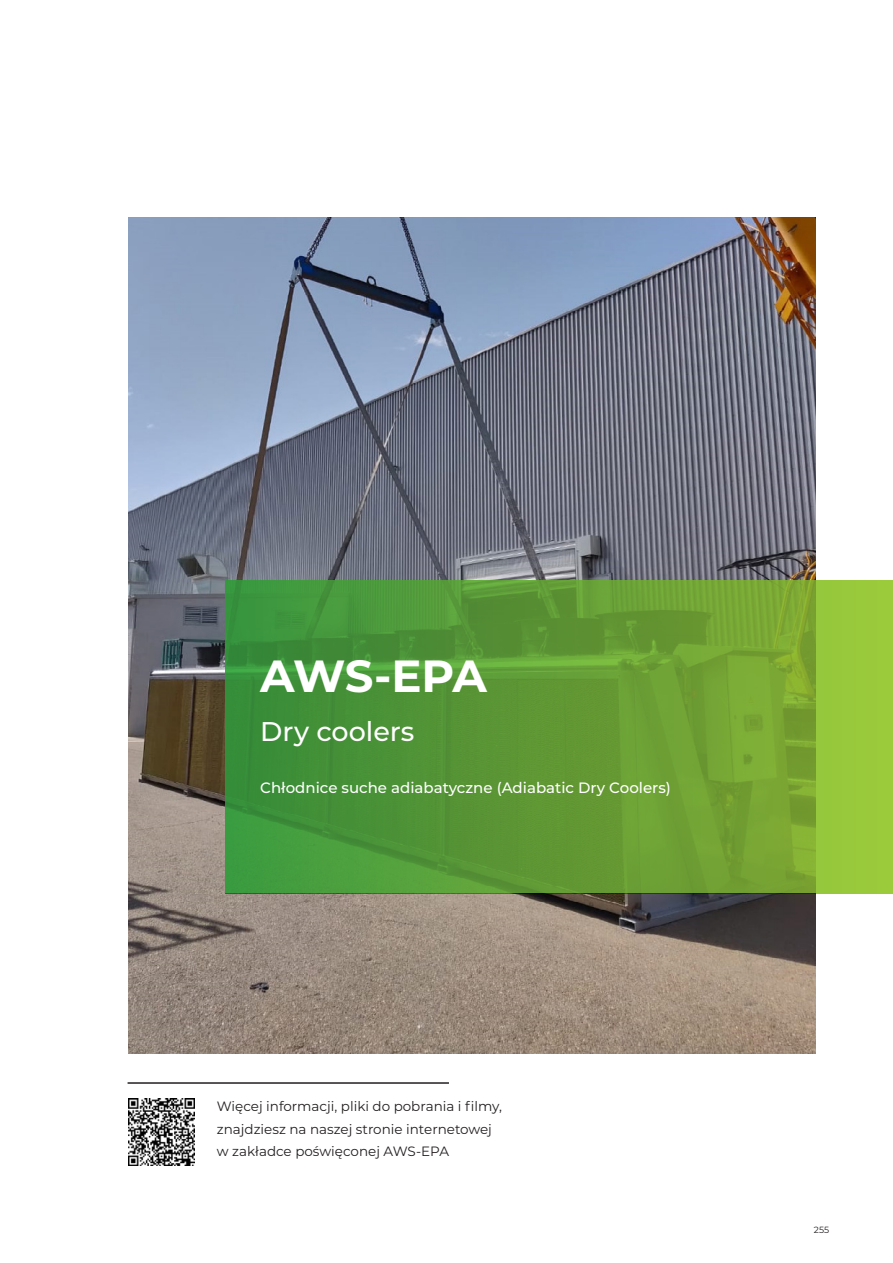
<style>
.page{position:relative;width:893px;height:1263px;background:#fff}
.page>*{position:absolute;margin:0;border:0;box-sizing:border-box;transform-origin:0 0}
.t1{font:700 45px "Montserrat";letter-spacing:-.025em;color:#fff}
.t2{font:500 27px "Montserrat";color:#fff}
.t3{font:500 15px "Montserrat";color:#fff}
.t4{font:13.5px/22.5px "Montserrat";color:#231f20}
.t5{font:9px "Montserrat";color:#231f20}
</style>
<div class="page">
<img style="left:128px;top:218px;width:688px;height:836px">
<svg style="left:225px;top:580px;width:668px;height:313px;background:#629f37"></svg>
<hr style="left:128px;top:1082px;width:321px;height:2px;background:#231f20">
<img style="left:128px;top:1099px;width:67px;height:66px">
<p class="t1" style="left:260px;top:644px;width:228px">AWS-EPA</p>
<p class="t2" style="left:260px;top:712px;width:156px">Dry coolers</p>
<p class="t3" style="left:260px;top:777px;width:412px">Chłodnice suche adiabatyczne (Adiabatic Dry Coolers)</p>
<p class="t4" style="left:217px;top:1095px;width:287px">Więcej informacji, pliki do pobrania i filmy, znajdziesz na naszej stronie internetowej w zakładce poświęconej AWS-EPA</p>
<p class="t5" style="left:814px;top:1224px;width:17px">255</p>
</div>
